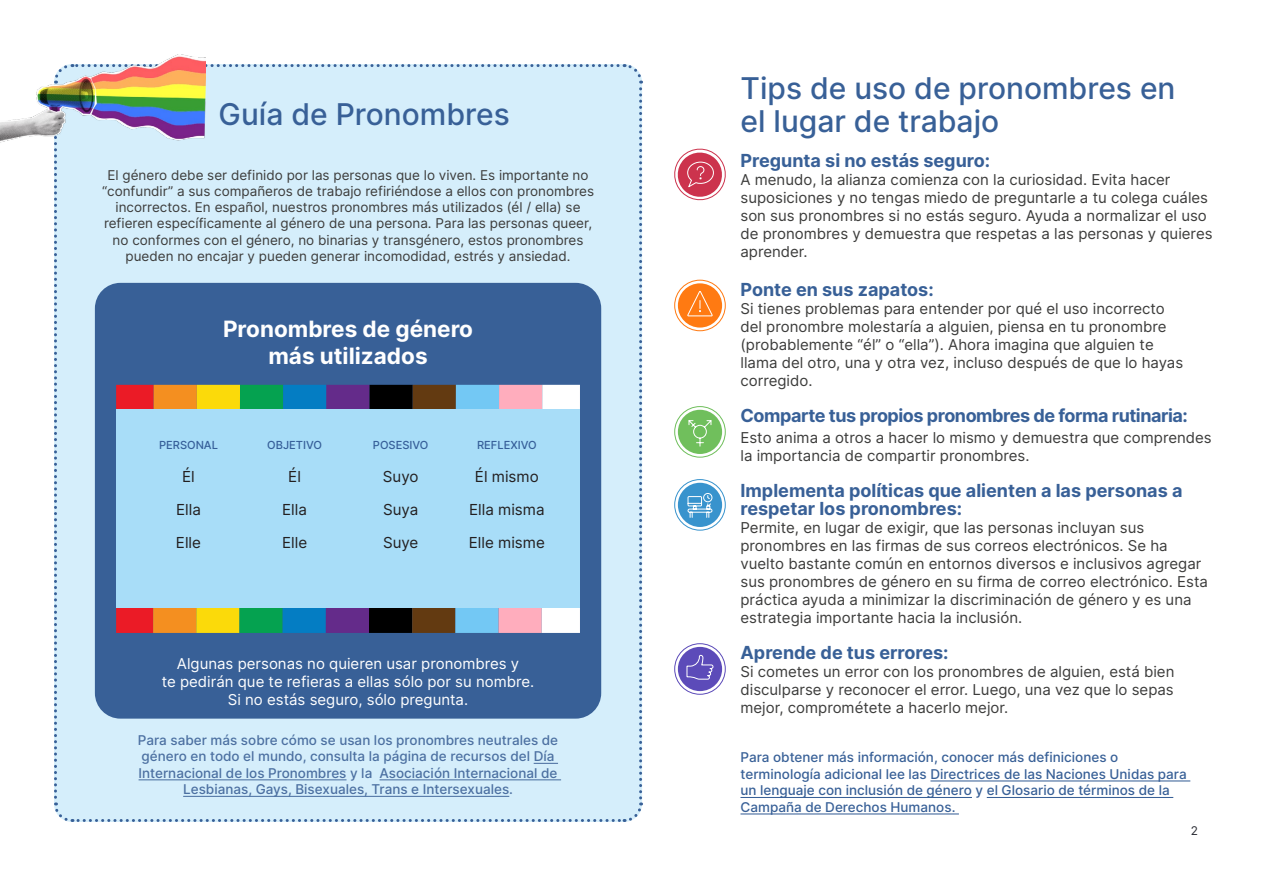
<style>
.page{position:relative;width:1263px;height:893px;background:#fff}
.page>*{position:absolute;margin:0;border:0;box-sizing:border-box;transform-origin:0 0}
.t1{font:500 30px/33px "Inter";color:#386097}
.t2{font:700 22.5px/27px "Inter";color:#fff;text-align:center}
.t3{font:700 18px/18px "Inter";color:#386097}
.t4{font:700 18px "Inter";letter-spacing:-.025em;color:#386097}
.t5{font:15.15px/32.8px "Inter";color:#231f20;text-align:center}
.t6{font:15px/18px "Inter";color:#3c3c3b}
.t7{font:15px/18px "Inter";color:#fff;text-align:center}
.t8{font:13.5px/16.2px "Inter";color:#3c3c3b;text-align:center}
.t9{font:500 13.5px/16.5px "Inter";color:#4c70a1;text-align:center}
.t10{font:500 13.5px/16.5px "Inter";color:#386097}
.t11{font:12px "Inter";color:#282a32}
.t12{font:11.1px "Inter";color:#365f99}
</style>
<div class="page">
<hr style="left:930px;top:780px;width:260px;height:1px;background:#386097">
<hr style="left:740px;top:797px;width:232px;height:1px;background:#386097">
<hr style="left:987px;top:797px;width:186px;height:1px;background:#386097">
<hr style="left:740px;top:813px;width:219px;height:1px;background:#386097">
<div style="left:678px;top:410px;width:44px;height:44px;background:#70bf5c;border-radius:50%"></div>
<div style="left:674px;top:406px;width:52px;height:52px;border:1px solid #70bf5c;border-radius:50%"></div>
<svg style="left:688px;top:420px;width:24px;height:27px"></svg>
<svg style="left:674px;top:148px;width:52px;height:53px"></svg>
<div style="left:678px;top:283px;width:44px;height:45px;background:#ff7a12;border-radius:50%"></div>
<div style="left:674px;top:280px;width:52px;height:51px;border:1px solid #ff7a12;border-radius:50%"></div>
<svg style="left:687px;top:291px;width:26px;height:26px"></svg>
<div style="left:678px;top:483px;width:44px;height:44px;background:#3893cd;border-radius:50%"></div>
<div style="left:674px;top:479px;width:52px;height:52px;border:1px solid #3893cd;border-radius:50%"></div>
<svg style="left:687px;top:493px;width:26px;height:25px"></svg>
<div style="left:678px;top:647px;width:44px;height:44px;background:#5c4bb9;border-radius:50%"></div>
<div style="left:674px;top:643px;width:52px;height:52px;border:1px solid #5c4bb9;border-radius:50%"></div>
<svg style="left:686px;top:654px;width:28px;height:26px"></svg>
<svg style="left:54px;top:62px;width:589px;height:760px;background:#9fbad2"></svg>
<div style="left:116px;top:409px;width:464px;height:199px;background:#a8ddf8"></div>
<img style="left:0;top:54px;width:205px;height:90px">
<h1 class="t1" style="left:219px;top:97px;width:293px">Guía de Pronombres</h1>
<p class="t8" style="left:102px;top:166px;width:494px">El género debe ser definido por las personas que lo viven. Es importante no “confundir” a sus compañeros de trabajo refiriéndose a ellos con pronombres incorrectos. En español, nuestros pronombres más utilizados (él / ella) se refieren específicamente al género de una persona. Para las personas queer, no conformes con el género, no binarias y transgénero, estos pronombres pueden no encajar y pueden generar incomodidad, estrés y ansiedad.</p>
<h2 class="t2" style="left:223px;top:314px;width:252px">Pronombres de género más utilizados</h2>
<p class="t12" style="left:159px;top:437px;width:61px">PERSONAL</p>
<p class="t5" style="left:176px;top:460px;width:27px">Él<br>Ella<br>Elle</p>
<p class="t12" style="left:267px;top:437px;width:56px">OBJETIVO</p>
<p class="t5" style="left:282px;top:460px;width:27px">Él<br>Ella<br>Elle</p>
<p class="t12" style="left:373px;top:437px;width:57px">POSESIVO</p>
<p class="t5" style="left:383px;top:460px;width:37px;text-align:justify">Suyo Suya Suye</p>
<p class="t12" style="left:477px;top:437px;width:61px">REFLEXIVO</p>
<p class="t5" style="left:469px;top:460px;width:78px">Él mismo<br>Ella misma<br>Elle misme</p>
<p class="t7" style="left:162px;top:654px;width:374px">Algunas personas no quieren usar pronombres y<br>te pedirán que te refieras a ellas sólo por su nombre.<br>Si no estás seguro, sólo pregunta.</p>
<p class="t9" style="left:138px;top:731px;width:422px">Para saber más sobre cómo se usan los pronombres neutrales de género en todo el mundo, consulta la página de recursos del Día Internacional de los Pronombres y la Asociación Internacional de Lesbianas, Gays, Bisexuales, Trans e Intersexuales.</p>
<h1 class="t1" style="left:740px;top:70px;width:436px">Tips de uso de pronombres en el lugar de trabajo</h1>
<p class="t3" style="left:740px;top:151px;width:251px">Pregunta si no estás seguro:</p>
<p class="t6" style="left:740px;top:170px;width:474px">A menudo, la alianza comienza con la curiosidad. Evita hacer suposiciones y no tengas miedo de preguntarle a tu colega cuáles son sus pronombres si no estás seguro. Ayuda a normalizar el uso de pronombres y demuestra que respetas a las personas y quieres aprender.</p>
<p class="t3" style="left:740px;top:280px;width:195px">Ponte en sus zapatos:</p>
<p class="t6" style="left:740px;top:299px;width:444px">Si tienes problemas para entender por qué el uso incorrecto del pronombre molestaría a alguien, piensa en tu pronombre (probablemente “él” o “ella”). Ahora imagina que alguien te llama del otro, una y otra vez, incluso después de que lo hayas corregido.</p>
<p class="t4" style="left:740px;top:402px;width:449px">Comparte tus propios pronombres de forma rutinaria:</p>
<p class="t6" style="left:740px;top:428px;width:473px">Esto anima a otros a hacer lo mismo y demuestra que comprendes la importancia de compartir pronombres.</p>
<p class="t3" style="left:740px;top:481px;width:443px">Implementa políticas que alienten a las personas a respetar los pronombres:</p>
<p class="t6" style="left:740px;top:518px;width:469px">Permite, en lugar de exigir, que las personas incluyan sus pronombres en las firmas de sus correos electrónicos. Se ha vuelto bastante común en entornos diversos e inclusivos agregar sus pronombres de género en su firma de correo electrónico. Esta práctica ayuda a minimizar la discriminación de género y es una estrategia importante hacia la inclusión.</p>
<p class="t3" style="left:740px;top:643px;width:210px">Aprende de tus errores:</p>
<p class="t6" style="left:740px;top:662px;width:435px;text-align:justify">Si cometes un error con los pronombres de alguien, está bien disculparse y reconocer el error. Luego, una vez que lo sepas mejor, comprométete a hacerlo mejor.</p>
<p class="t10" style="left:740px;top:749px;width:448px">Para obtener más información, conocer más definiciones o terminología adicional lee las Directrices de las Naciones Unidas para un lenguaje con inclusión de género y el Glosario de términos de la Campaña de Derechos Humanos.</p>
<p class="t11" style="left:1191px;top:822px;width:9px">2</p>
</div>
